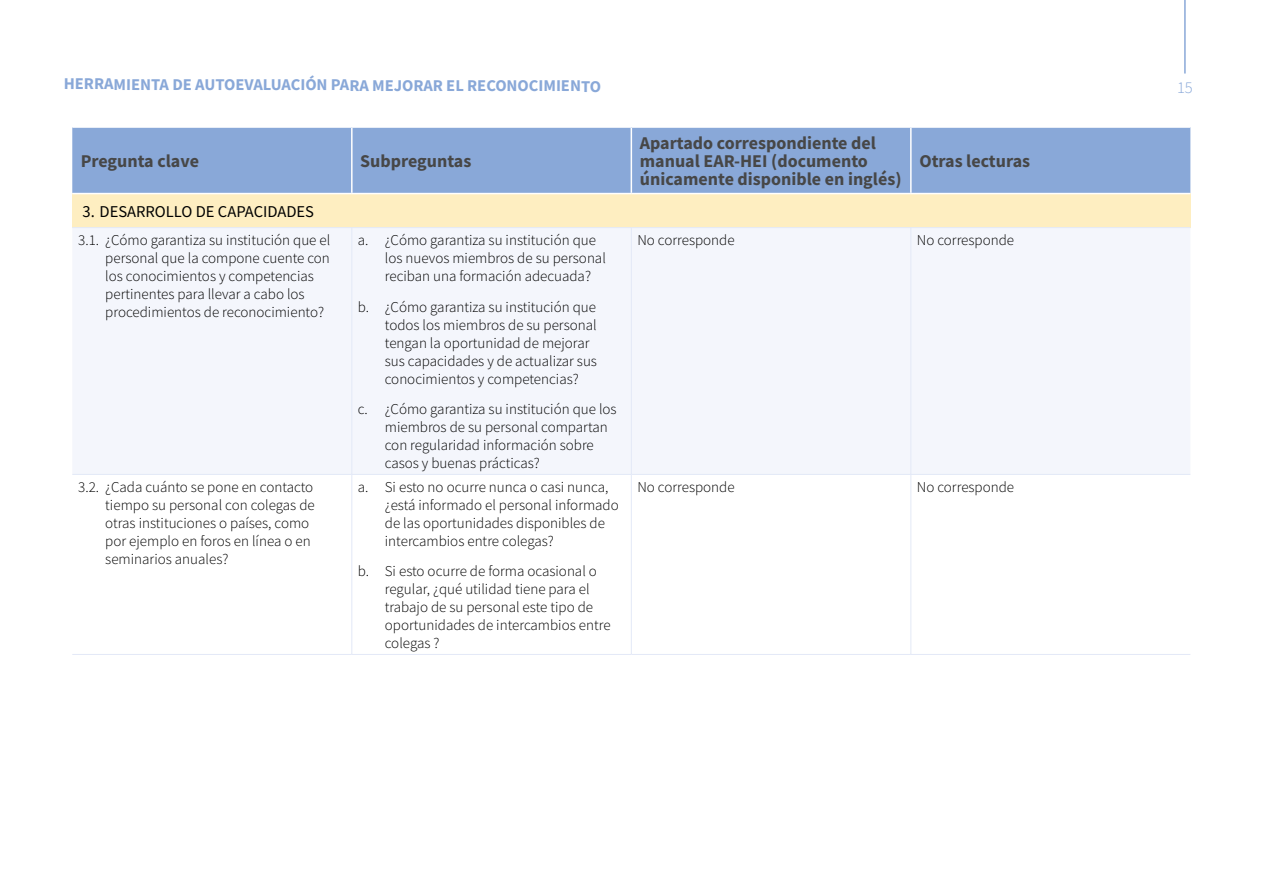
<style>
.page{position:relative;width:1263px;height:893px;background:#fff}
.page>*{position:absolute;margin:0;border:0;box-sizing:border-box;transform-origin:0 0}
.t1{font:700 18px/18px "Source Sans Pro";color:#474747}
.t2{font:700 16.5px "Source Sans Pro";letter-spacing:-.005em;color:#89a8d8}
.t3{font:16.5px "Source Sans Pro";color:#000}
.t4{font:300 16.5px "Source Sans Pro";color:#89a8d8}
.t5{font:300 15px/18px "Source Sans Pro";color:#000}
</style>
<div class="page">
<hr style="left:1184px;top:0;width:2px;height:74px;background:#89a8d8">
<div style="left:72px;top:128px;width:1118px;height:65px;background:#89a8d8"></div>
<div style="left:72px;top:194px;width:1118px;height:34px;background:#feeec1"></div>
<div style="left:72px;top:228px;width:1118px;height:246px;background:#f4f6fc"></div>
<hr style="left:351px;top:128px;width:2px;height:65px;background:#fff">
<hr style="left:631px;top:128px;width:1px;height:65px;background:#fff">
<hr style="left:910px;top:128px;width:2px;height:65px;background:#fff">
<hr style="left:72px;top:227px;width:280px;height:1px;background:#e3e9f7">
<hr style="left:352px;top:227px;width:279px;height:1px;background:#e3e9f7">
<hr style="left:351px;top:228px;width:1px;height:246px;background:#e3e9f7">
<hr style="left:631px;top:227px;width:280px;height:1px;background:#e3e9f7">
<hr style="left:631px;top:228px;width:1px;height:246px;background:#e3e9f7">
<hr style="left:911px;top:227px;width:279px;height:1px;background:#e3e9f7">
<hr style="left:910px;top:228px;width:1px;height:246px;background:#e3e9f7">
<hr style="left:72px;top:474px;width:280px;height:1px;background:#e3e9f7">
<hr style="left:352px;top:474px;width:279px;height:1px;background:#e3e9f7">
<hr style="left:351px;top:475px;width:1px;height:179px;background:#e3e9f7">
<hr style="left:631px;top:474px;width:280px;height:1px;background:#e3e9f7">
<hr style="left:631px;top:475px;width:1px;height:179px;background:#e3e9f7">
<hr style="left:911px;top:474px;width:279px;height:1px;background:#e3e9f7">
<hr style="left:910px;top:475px;width:1px;height:179px;background:#e3e9f7">
<hr style="left:72px;top:654px;width:280px;height:1px;background:#e3e9f7">
<hr style="left:352px;top:654px;width:279px;height:1px;background:#e3e9f7">
<hr style="left:631px;top:654px;width:280px;height:1px;background:#e3e9f7">
<hr style="left:911px;top:654px;width:279px;height:1px;background:#e3e9f7">
<p class="t2" style="left:64px;top:74px;width:539px">HERRAMIENTA DE AUTOEVALUACIÓN PARA MEJORAR EL RECONOCIMIENTO</p>
<p class="t4" style="left:1177px;top:78px;width:17px">15</p>
<p class="t1" style="left:81px;top:152px;width:120px">Pregunta clave</p>
<p class="t1" style="left:360px;top:152px;width:113px">Subpreguntas</p>
<p class="t3" style="left:83px;top:201px;width:233px">3. DESARROLLO DE CAPACIDADES</p>
<p class="t5" style="left:105px;top:231px;width:226px;text-indent:-27px">3.1. ¿Cómo garantiza su institución que el personal que la compone cuente con los conocimientos y competencias pertinentes para llevar a cabo los procedimientos de reconocimiento?</p>
<p class="t5" style="left:385px;top:231px;width:223px;text-indent:-27px">a. ¿Cómo garantiza su institución que los nuevos miembros de su personal reciban una formación adecuada?</p>
<p class="t5" style="left:385px;top:298px;width:214px;text-indent:-27px">b. ¿Cómo garantiza su institución que todos los miembros de su personal tengan la oportunidad de mejorar sus capacidades y de actualizar sus conocimientos y competencias?</p>
<p class="t5" style="left:385px;top:400px;width:233px;text-indent:-27px">c. ¿Cómo garantiza su institución que los miembros de su personal compartan con regularidad información sobre casos y buenas prácticas?</p>
<p class="t5" style="left:105px;top:478px;width:211px;text-indent:-27px">3.2. ¿Cada cuánto se pone en contacto tiempo su personal con colegas de otras instituciones o países, como por ejemplo en foros en línea o en seminarios anuales?</p>
<p class="t5" style="left:385px;top:478px;width:235px;text-indent:-27px">a. Si esto no ocurre nunca o casi nunca, ¿está informado el personal informado de las oportunidades disponibles de intercambios entre colegas?</p>
<p class="t5" style="left:385px;top:562px;width:227px;text-indent:-27px">b. Si esto ocurre de forma ocasional o regular, ¿qué utilidad tiene para el trabajo de su personal este tipo de oportunidades de intercambios entre colegas ?</p>
<p class="t1" style="left:640px;top:134px;width:263px">Apartado correspondiente del manual EAR-HEI (documento únicamente disponible en inglés)</p>
<p class="t1" style="left:919px;top:152px;width:112px">Otras lecturas</p>
<p class="t5" style="left:637px;top:231px;width:99px">No corresponde</p>
<p class="t5" style="left:917px;top:231px;width:99px">No corresponde</p>
<p class="t5" style="left:637px;top:478px;width:99px">No corresponde</p>
<p class="t5" style="left:917px;top:478px;width:99px">No corresponde</p>
</div>
